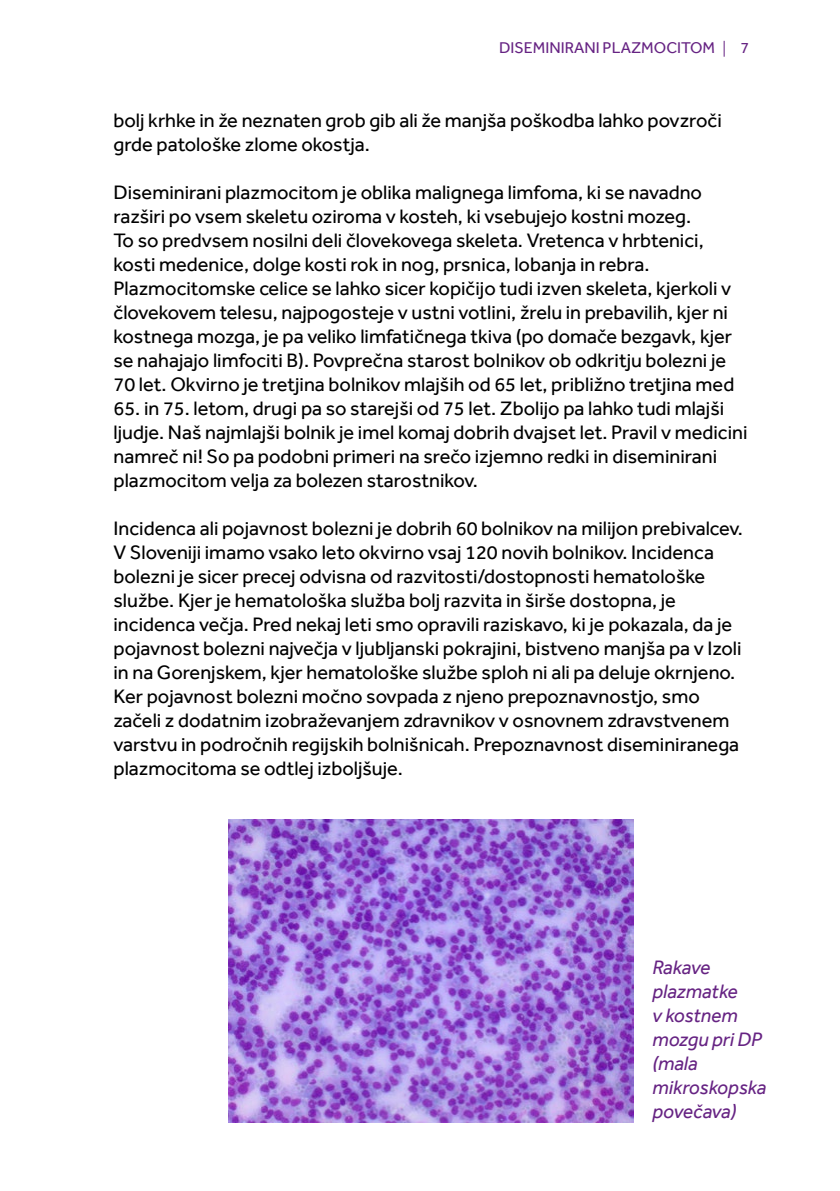
<style>
.page{position:relative;width:840px;height:1191px;background:#fff}
.page>*{position:absolute;margin:0;border:0;box-sizing:border-box;transform-origin:0 0}
.t1{font:20px/24px "Effra";color:#000}
.t2{font:italic 20px/24px "Effra";color:#662383}
.t3{font:16px "Effra";color:#662383}
</style>
<div class="page">
<img style="left:229px;top:819px;width:404px;height:303px">
<svg style="left:723px;top:41px;width:1px;height:16px"></svg>
<p class="t3" style="left:499px;top:38px;width:217px">DISEMINIRANI PLAZMOCITOM</p>
<p class="t3" style="left:740px;top:38px;width:10px">7</p>
<p class="t1" style="left:113px;top:108px;width:609px">bolj krhke in že neznaten grob gib ali že manjša poškodba lahko povzroči grde patološke zlome okostja.</p>
<p class="t1" style="left:113px;top:180px;width:622px">Diseminirani plazmocitom je oblika malignega limfoma, ki se navadno razširi po vsem skeletu oziroma v kosteh, ki vsebujejo kostni mozeg.<br>To so predvsem nosilni deli človekovega skeleta. Vretenca v hrbtenici, kosti medenice, dolge kosti rok in nog, prsnica, lobanja in rebra.<br>Plazmocitomske celice se lahko sicer kopičijo tudi izven skeleta, kjerkoli v človekovem telesu, najpogosteje v ustni votlini, žrelu in prebavilih, kjer ni kostnega mozga, je pa veliko limfatičnega tkiva (po domače bezgavk, kjer se nahajajo limfociti B). Povprečna starost bolnikov ob odkritju bolezni je 70 let. Okvirno je tretjina bolnikov mlajših od 65 let, približno tretjina med</p>
<p class="t1" style="left:113px;top:396px;width:635px">65. in 75. letom, drugi pa so starejši od 75 let. Zbolijo pa lahko tudi mlajši ljudje. Naš najmlajši bolnik je imel komaj dobrih dvajset let. Pravil v medicini namreč ni! So pa podobni primeri na srečo izjemno redki in diseminirani plazmocitom velja za bolezen starostnikov.</p>
<p class="t1" style="left:113px;top:516px;width:630px">Incidenca ali pojavnost bolezni je dobrih 60 bolnikov na milijon prebivalcev.<br>V Sloveniji imamo vsako leto okvirno vsaj 120 novih bolnikov. Incidenca bolezni je sicer precej odvisna od razvitosti/dostopnosti hematološke službe. Kjer je hematološka služba bolj razvita in širše dostopna, je incidenca večja. Pred nekaj leti smo opravili raziskavo, ki je pokazala, da je pojavnost bolezni največja v ljubljanski pokrajini, bistveno manjša pa v Izoli in na Gorenjskem, kjer hematološke službe sploh ni ali pa deluje okrnjeno.<br>Ker pojavnost bolezni močno sovpada z njeno prepoznavnostjo, smo začeli z dodatnim izobraževanjem zdravnikov v osnovnem zdravstvenem varstvu in področnih regijskih bolnišnicah. Prepoznavnost diseminiranega plazmocitoma se odtlej izboljšuje.</p>
<p class="t2" style="left:652px;top:955px;width:115px">Rakave plazmatke<br>v kostnem mozgu pri DP (mala mikroskopska povečava)</p>
</div>
